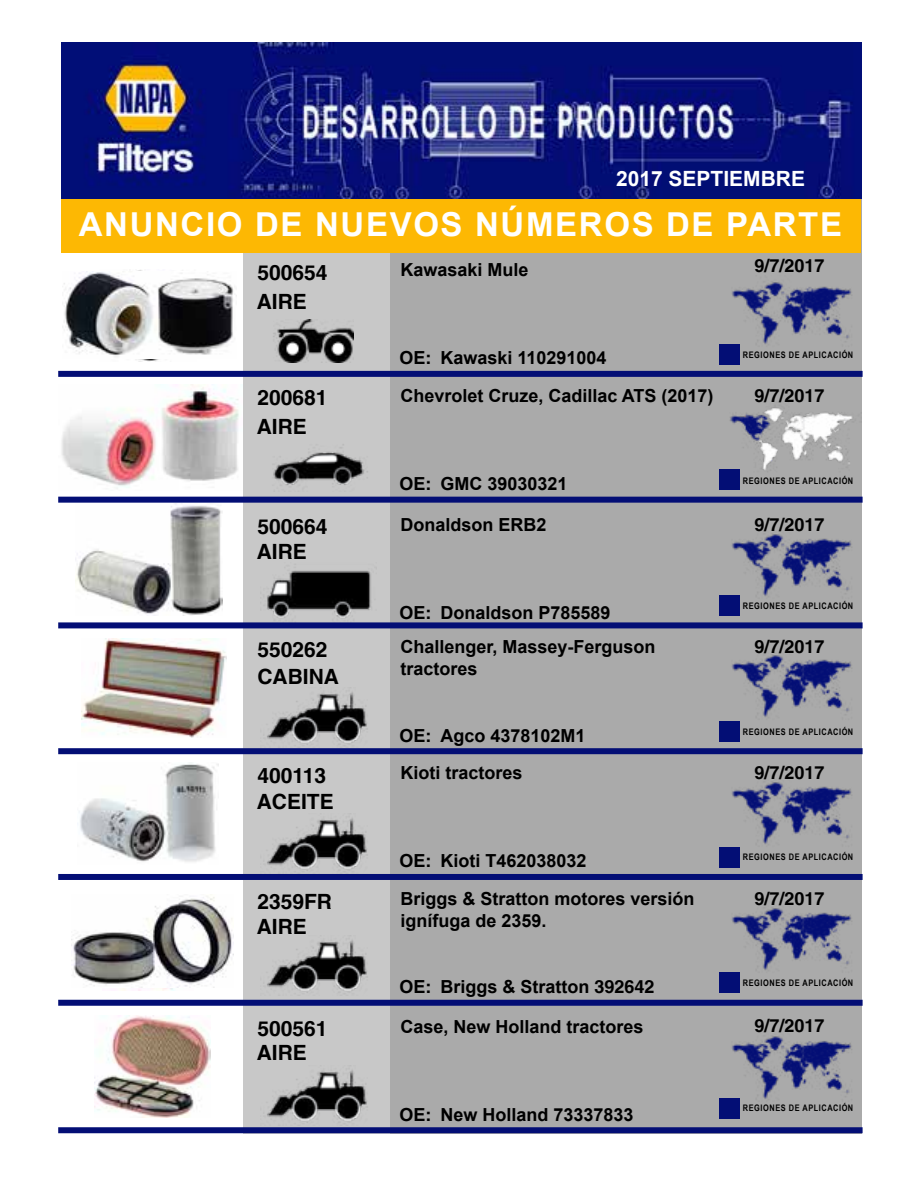
<style>
.page{position:relative;width:918px;height:1188px;background:#fff}
.page>*{position:absolute;margin:0;border:0;box-sizing:border-box;transform-origin:0 0}
.t1{font:700 33px "Arial";letter-spacing:.05em;color:#fff}
.t2{font:700 21px "AG Helvetica";color:#000}
.t3{font:700 21px "Arial";color:#fff}
.t4{font:700 18px/21.6px "Arial";color:#000}
.t5{font:700 18px "AG Helvetica";color:#000}
.t6{font:700 9px "Arial Narrow";letter-spacing:.06em;color:#000}
.s1{font-family:"AG Helvetica"}
</style>
<div class="page">
<div style="left:243px;top:42px;width:147px;height:1092px;background:#c8c8c8"></div>
<div style="left:390px;top:42px;width:472px;height:1092px;background:#aaa"></div>
<img style="left:135px;top:270px;width:24px;height:92px">
<img style="left:64px;top:271px;width:170px;height:88px">
<img style="left:61px;top:384px;width:178px;height:105px">
<img style="left:76px;top:503px;width:147px;height:113px">
<img style="left:81px;top:639px;width:145px;height:99px">
<img style="left:79px;top:763px;width:140px;height:99px">
<img style="left:72px;top:896px;width:162px;height:91px">
<img style="left:95px;top:1016px;width:116px;height:102px">
<img style="left:732px;top:282px;width:120px;height:62px">
<img style="left:732px;top:534px;width:120px;height:62px">
<img style="left:732px;top:655px;width:120px;height:62px">
<img style="left:732px;top:782px;width:120px;height:62px">
<img style="left:720px;top:908px;width:132px;height:65px">
<img style="left:720px;top:1036px;width:132px;height:63px">
<img style="left:719px;top:407px;width:133px;height:63px">
<div style="left:719px;top:344px;width:21px;height:20px;background:#030e75"></div>
<div style="left:719px;top:470px;width:21px;height:20px;background:#030e75"></div>
<div style="left:719px;top:595px;width:21px;height:21px;background:#030e75"></div>
<div style="left:719px;top:721px;width:21px;height:21px;background:#030e75"></div>
<div style="left:719px;top:847px;width:21px;height:20px;background:#030e75"></div>
<div style="left:719px;top:973px;width:21px;height:20px;background:#030e75"></div>
<div style="left:719px;top:1099px;width:21px;height:20px;background:#030e75"></div>
<img style="left:273px;top:444px;width:95px;height:42px">
<img style="left:267px;top:570px;width:105px;height:51px">
<img style="left:267px;top:818px;width:101px;height:54px">
<img style="left:267px;top:692px;width:101px;height:54px">
<img style="left:267px;top:940px;width:101px;height:54px">
<img style="left:267px;top:1070px;width:101px;height:54px">
<img style="left:273px;top:320px;width:81px;height:43px">
<img style="left:62px;top:42px;width:800px;height:157px">
<div style="left:62px;top:199px;width:799px;height:54px;background:#fdb803"></div>
<div style="left:58px;top:497px;width:805px;height:6px;background:#030e75"></div>
<div style="left:58px;top:622px;width:805px;height:6px;background:#030e75"></div>
<div style="left:58px;top:748px;width:805px;height:6px;background:#030e75"></div>
<div style="left:58px;top:874px;width:805px;height:6px;background:#030e75"></div>
<div style="left:58px;top:1000px;width:805px;height:6px;background:#030e75"></div>
<div style="left:58px;top:1127px;width:805px;height:6px;background:#030e75"></div>
<div style="left:58px;top:371px;width:805px;height:6px;background:#030e75"></div>
<p class="t3" style="left:616px;top:165px;width:191px">2017 SEPTIEMBRE</p>
<h1 class="t1" style="left:79px;top:203px;width:765px">ANUNCIO DE NUEVOS NÚMEROS DE PARTE</h1>
<p class="t2" style="left:257px;top:260px;width:72px">500654</p>
<p class="t2" style="left:257px;top:290px;width:52px">AIRE</p>
<p class="t2" style="left:257px;top:386px;width:72px">200681</p>
<p class="t2" style="left:257px;top:415px;width:52px">AIRE</p>
<p class="t2" style="left:257px;top:515px;width:72px">500664</p>
<p class="t2" style="left:257px;top:540px;width:52px">AIRE</p>
<p class="t2" style="left:257px;top:638px;width:72px">550262</p>
<p class="t2" style="left:257px;top:665px;width:83px">CABINA</p>
<p class="t2" style="left:257px;top:764px;width:70px">400113</p>
<p class="t2" style="left:257px;top:790px;width:79px">ACEITE</p>
<p class="t2" style="left:257px;top:889px;width:76px">2359FR</p>
<p class="t2" style="left:257px;top:915px;width:52px">AIRE</p>
<p class="t2" style="left:257px;top:1017px;width:72px">500561</p>
<p class="t2" style="left:257px;top:1040px;width:52px">AIRE</p>
<p class="t4" style="left:400px;top:260px;width:130px">Kawasaki Mule</p>
<p class="t5" style="left:754px;top:256px;width:72px">9/7/2017</p>
<p class="t4" style="left:399px;top:340px;width:316px;line-height:37.7px"><span class="s1">OE:</span> Kawaski 110291004<br>Chevrolet Cruze, Cadillac ATS (2017)</p>
<p class="t6" style="left:743px;top:348px;width:112px">REGIONES DE APLICACIÓN</p>
<p class="t5" style="left:754px;top:385px;width:72px">9/7/2017</p>
<p class="t4" style="left:399px;top:474px;width:170px"><span class="s1">OE:</span> GMC 39030321</p>
<p class="t6" style="left:743px;top:474px;width:112px">REGIONES DE APLICACIÓN</p>
<p class="t4" style="left:400px;top:514px;width:148px">Donaldson ERB2</p>
<p class="t5" style="left:754px;top:514px;width:72px">9/7/2017</p>
<p class="t4" style="left:399px;top:602px;width:213px"><span class="s1">OE:</span> Donaldson P785589</p>
<p class="t6" style="left:743px;top:599px;width:112px">REGIONES DE APLICACIÓN</p>
<p class="t4" style="left:400px;top:637px;width:257px">Challenger, Massey-Ferguson tractores</p>
<p class="t5" style="left:754px;top:637px;width:72px">9/7/2017</p>
<p class="t4" style="left:399px;top:725px;width:188px"><span class="s1">OE:</span> Agco 4378102M1</p>
<p class="t6" style="left:743px;top:725px;width:112px">REGIONES DE APLICACIÓN</p>
<p class="t4" style="left:400px;top:763px;width:124px">Kioti tractores</p>
<p class="t5" style="left:754px;top:763px;width:72px">9/7/2017</p>
<p class="t4" style="left:399px;top:851px;width:189px"><span class="s1">OE:</span> Kioti T462038032</p>
<p class="t6" style="left:743px;top:850px;width:112px">REGIONES DE APLICACIÓN</p>
<p class="t4" style="left:400px;top:888px;width:296px">Briggs &amp; Stratton motores versión ignífuga de 2359.</p>
<p class="t5" style="left:754px;top:888px;width:72px">9/7/2017</p>
<p class="t4" style="left:399px;top:977px;width:257px"><span class="s1">OE:</span> Briggs &amp; Stratton <span class="s1">392642</span></p>
<p class="t6" style="left:743px;top:976px;width:112px">REGIONES DE APLICACIÓN</p>
<p class="t4" style="left:400px;top:1016px;width:245px">Case, New Holland tractores</p>
<p class="t5" style="left:754px;top:1016px;width:72px">9/7/2017</p>
<p class="t4" style="left:399px;top:1104px;width:236px"><span class="s1">OE:</span> New Holland 73337833</p>
<p class="t6" style="left:743px;top:1101px;width:112px">REGIONES DE APLICACIÓN</p>
</div>
